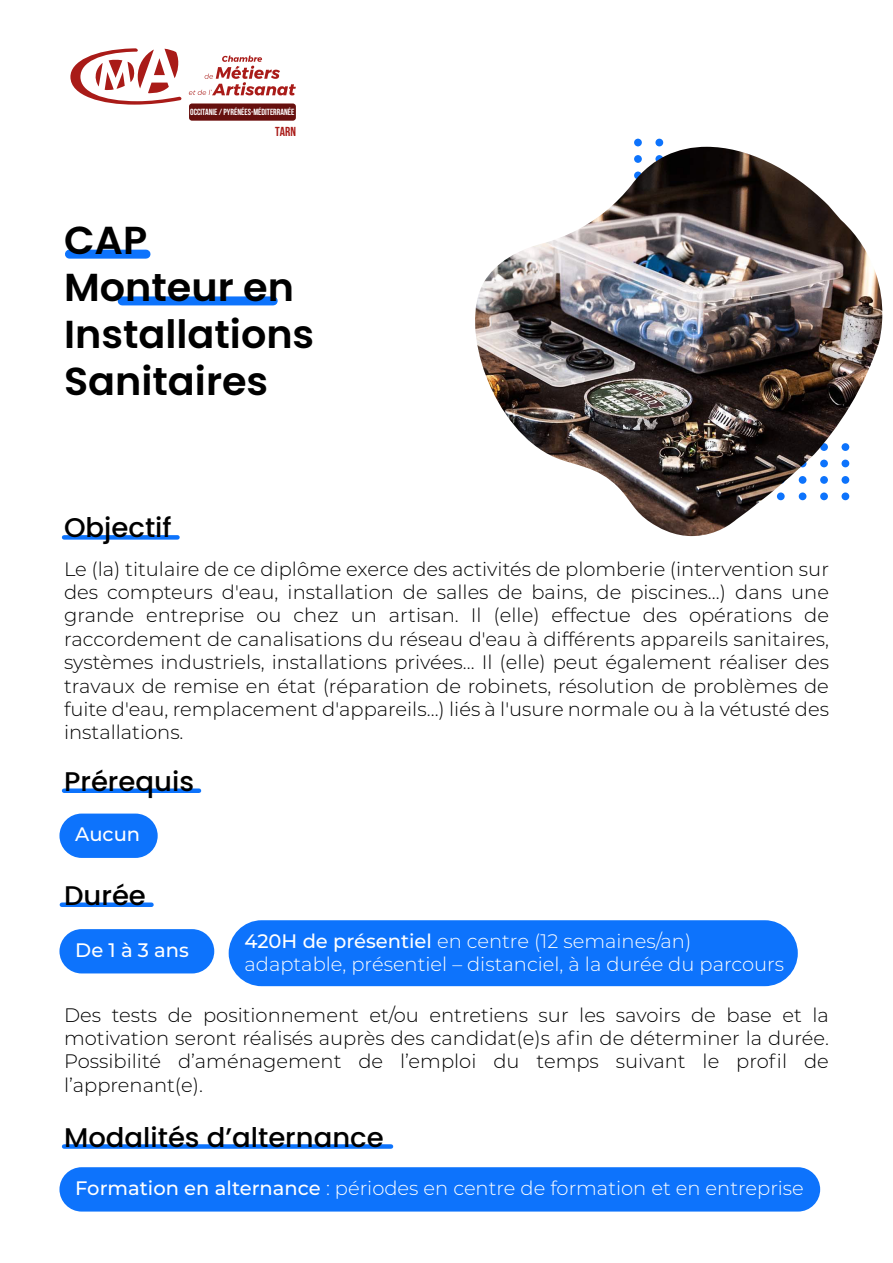
<style>
.page{position:relative;width:893px;height:1263px;background:#fff}
.page>*{position:absolute;margin:0;border:0;box-sizing:border-box;transform-origin:0 0}
.t1{font:600 39px/46.8px "Poppins";color:#000}
.t2{font:500 27px "Poppins";color:#000}
.t3{font:300 19.5px/23.4px "Montserrat";color:#000;text-align:justify}
.t4{font:300 19.5px/23.4px "Montserrat";color:#fff}
.t5{font:500 19.5px "Montserrat";color:#fff}
.t6{font:700 13.05px "Bebas Neue";color:#a91b18}
.t7{font:700 8.85px "Bebas Neue";color:#fff}
.s1{font-weight:500}
</style>
<div class="page">
<div style="left:655px;top:139px;width:8px;height:7px;background:#0d73fc;border-radius:50%"></div>
<div style="left:634px;top:139px;width:8px;height:7px;background:#0d73fc;border-radius:50%"></div>
<div style="left:59px;top:813px;width:99px;height:45px;background:#0d73fc;border-radius:22px"></div>
<div style="left:59px;top:929px;width:155px;height:44px;background:#0d73fc;border-radius:22px"></div>
<div style="left:229px;top:920px;width:569px;height:66px;background:#0d73fc;border-radius:33px"></div>
<div style="left:59px;top:1167px;width:761px;height:44px;background:#0d73fc;border-radius:22px"></div>
<div style="left:64px;top:788px;width:135px;height:5px;background:#0d73fc"></div>
<div style="left:64px;top:1144px;width:327px;height:5px;background:#0d73fc"></div>
<div style="left:62px;top:902px;width:90px;height:5px;background:#0d73fc"></div>
<div style="left:64px;top:535px;width:113px;height:5px;background:#0d73fc"></div>
<div style="left:122px;top:296px;width:151px;height:9px;background:#0d73fc"></div>
<div style="left:69px;top:250px;width:77px;height:9px;background:#0d73fc"></div>
<img style="left:475px;top:147px;width:408px;height:390px">
<div style="left:189px;top:104px;width:107px;height:17px;background:#66100e;border-radius:3px"></div>
<svg style="left:189px;top:56px;width:107px;height:39px"></svg>
<svg style="left:70px;top:48px;width:112px;height:57px"></svg>
<p class="t7" style="left:190px;top:107px;width:106px">OCCITANIE / PYRÉNÉES-MÉDITERRANÉE</p>
<p class="t6" style="left:275px;top:124px;width:22px">TARN</p>
<h1 class="t1" style="left:64px;top:217px;width:252px">CAP<br>Monteur en<br>Installations<br>Sanitaires</h1>
<h2 class="t2" style="left:64px;top:512px;width:109px">Objectif</h2>
<p class="t3" style="left:64px;top:556px;width:766px">Le (la) titulaire de ce diplôme exerce des activités de plomberie (intervention sur des compteurs d'eau, installation de salles de bains, de piscines…) dans une grande entreprise ou chez un artisan. Il (elle) effectue des opérations de raccordement de canalisations du réseau d'eau à différents appareils sanitaires, systèmes industriels, installations privées… Il (elle) peut également réaliser des travaux de remise en état (réparation de robinets, résolution de problèmes de fuite d'eau, remplacement d'appareils…) liés à l'usure normale ou à la vétusté des installations.</p>
<h2 class="t2" style="left:64px;top:766px;width:131px">Prérequis</h2>
<p class="t5" style="left:75px;top:820px;width:66px">Aucun</p>
<h2 class="t2" style="left:64px;top:879px;width:83px">Durée</h2>
<p class="t5" style="left:75px;top:936px;width:115px">De 1 à 3 ans</p>
<p class="t4" style="left:244px;top:928px;width:541px"><span class="s1">420H de présentiel</span> en centre (12 semaines/an) adaptable, présentiel – distanciel, à la durée du parcours</p>
<p class="t3" style="left:64px;top:1002px;width:766px">Des tests de positionnement et/ou entretiens sur les savoirs de base et la motivation seront réalisés auprès des candidat(e)s afin de déterminer la durée.<br>Possibilité d’aménagement de l’emploi du temps suivant le profil de l’apprenant(e).</p>
<h2 class="t2" style="left:64px;top:1121px;width:321px">Modalités d’alternance</h2>
<p class="t4" style="left:75px;top:1175px;width:730px"><span class="s1">Formation en alternance</span> : périodes en centre de formation et en entreprise</p>
</div>
